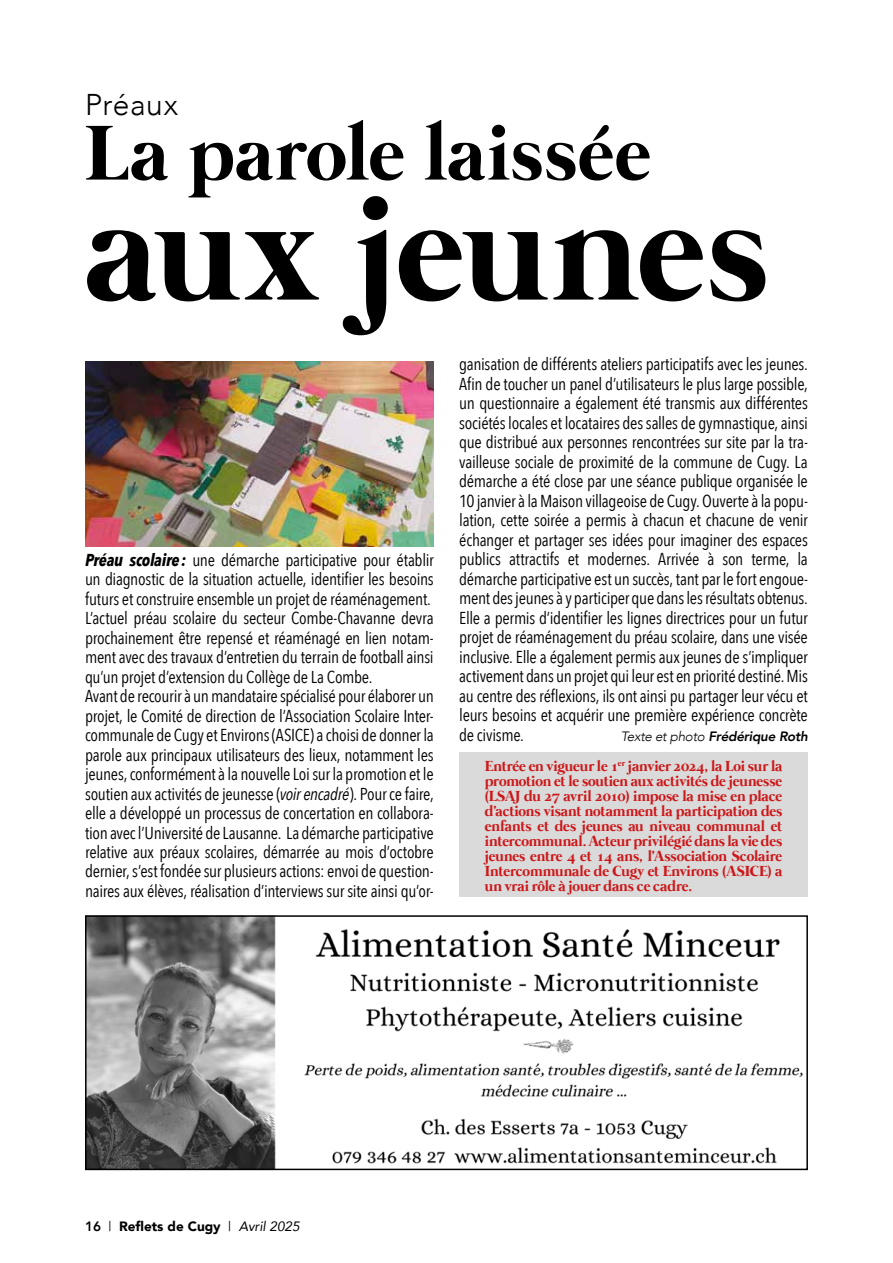
<style>
.page{position:relative;width:893px;height:1263px;background:#fff}
.page>*{position:absolute;margin:0;border:0;box-sizing:border-box;transform-origin:0 0}
.t1{font:700 150px "Mermaid";color:#000}
.t2{font:700 79.5px "Mermaid";letter-spacing:.01em;color:#000}
.t3{font:300 30px "Avenir";letter-spacing:.015em;color:#000}
.t4{font:17.25px/19.5px "Avenir Next Condensed";letter-spacing:-.02em;color:#000}
.t5{font:700 15px/15px "Mermaid";letter-spacing:-.005em;color:#cd1719;text-align:justify}
.t6{font:900 13.5px "Avenir";color:#000}
.t7{font:italic 800 13.5px "Avenir";letter-spacing:-.02em;color:#000}
.s1{font-weight:700;font-style:italic}
.s2{font-style:italic}
.s3{font-weight:300}
.s4{font-weight:800}
.s5{font-weight:400}
.s6{font-weight:400;font-style:italic}
</style>
<div class="page">
<div style="left:459px;top:753px;width:349px;height:144px;background:#dadada"></div>
<img style="left:85px;top:361px;width:349px;height:185px">
<img style="left:88px;top:918px;width:715px;height:249px">
<div style="left:85px;top:915px;width:723px;height:255px;border:2px solid #000"></div>
<h3 class="t3" style="left:85px;top:87px;width:95px">Préaux</h3>
<h2 class="t2" style="left:85px;top:108px;width:568px">La parole laissée</h2>
<h1 class="t1" style="left:85px;top:164px;width:685px">aux jeunes</h1>
<p class="t4" style="left:85px;top:549px;width:350px"><span class="s1">Préau scolaire:</span> une démarche participative pour établir un diagnostic de la situation actuelle, identifier les besoins futurs et construire ensemble un projet de réaménagement.<br>L’actuel préau scolaire du secteur Combe-Chavanne devra prochainement être repensé et réaménagé en lien notam&shy;ment avec des travaux d’entretien du terrain de football ainsi qu’un projet d’extension du Collège de La Combe.<br>Avant de recourir à un mandataire spécialisé pour élaborer un projet, le Comité de direction de l’Association Scolaire Inter&shy;communale de Cugy et Environs (ASICE) a choisi de donner la parole aux principaux utilisateurs des lieux, notamment les jeunes, conformément à la nouvelle Loi sur la promotion et le soutien aux activités de jeunesse (<span class="s2">voir encadré</span>). Pour ce faire, elle a développé un processus de concertation en collabora&shy;tion avec l’Université de Lausanne. La démarche participative relative aux préaux scolaires, démarrée au mois d’octobre dernier, s’est fondée sur plusieurs actions: envoi de question&shy;naires aux élèves, réalisation d’interviews sur site ainsi qu’or-</p>
<p class="t4" style="left:459px;top:354px;width:350px;text-align:justify">ganisation de différents ateliers participatifs avec les jeunes.<br>Afin de toucher un panel d’utilisateurs le plus large possible, un questionnaire a également été transmis aux différentes sociétés locales et locataires des salles de gymnastique, ainsi que distribué aux personnes rencontrées sur site par la tra&shy;vailleuse sociale de proximité de la commune de Cugy. La démarche a été close par une séance publique organisée le 10 janvier à la Maison villageoise de Cugy. Ouverte à la popu&shy;lation, cette soirée a permis à chacun et chacune de venir échanger et partager ses idées pour imaginer des espaces publics attractifs et modernes. Arrivée à son terme, la démarche participative est un succès, tant par le fort engoue&shy;ment des jeunes à y participer que dans les résultats obtenus.<br>Elle a permis d’identifier les lignes directrices pour un futur projet de réaménagement du préau scolaire, dans une visée inclusive. Elle a également permis aux jeunes de s’impliquer activement dans un projet qui leur est en priorité destiné. Mis au centre des réflexions, ils ont ainsi pu partager leur vécu et leurs besoins et acquérir une première expérience concrète de civisme.</p>
<p class="t7" style="left:621px;top:728px;width:189px"><span class="s3">Texte et photo</span> Frédérique Roth</p>
<p class="t5" style="left:485px;top:759px;width:299px">Entrée en vigueur le 1<sup>er</sup> janvier 2024, la Loi sur la promotion et le soutien aux activités de jeunesse (LSAJ du 27 avril 2010) impose la mise en place d’actions visant notamment la participation des enfants et des jeunes au niveau communal et intercommunal. Acteur privilégié dans la vie des jeunes entre 4 et 14 ans, l’Association Scolaire Intercommunale de Cugy et Environs (ASICE) a un vrai rôle à jouer dans ce cadre.</p>
<p class="t6" style="left:85px;top:1215px;width:216px"><span class="s4">16</span> <span class="s5">|</span> Reflets de Cugy <span class="s5">|</span> <span class="s6">Avril 2025</span></p>
</div>
